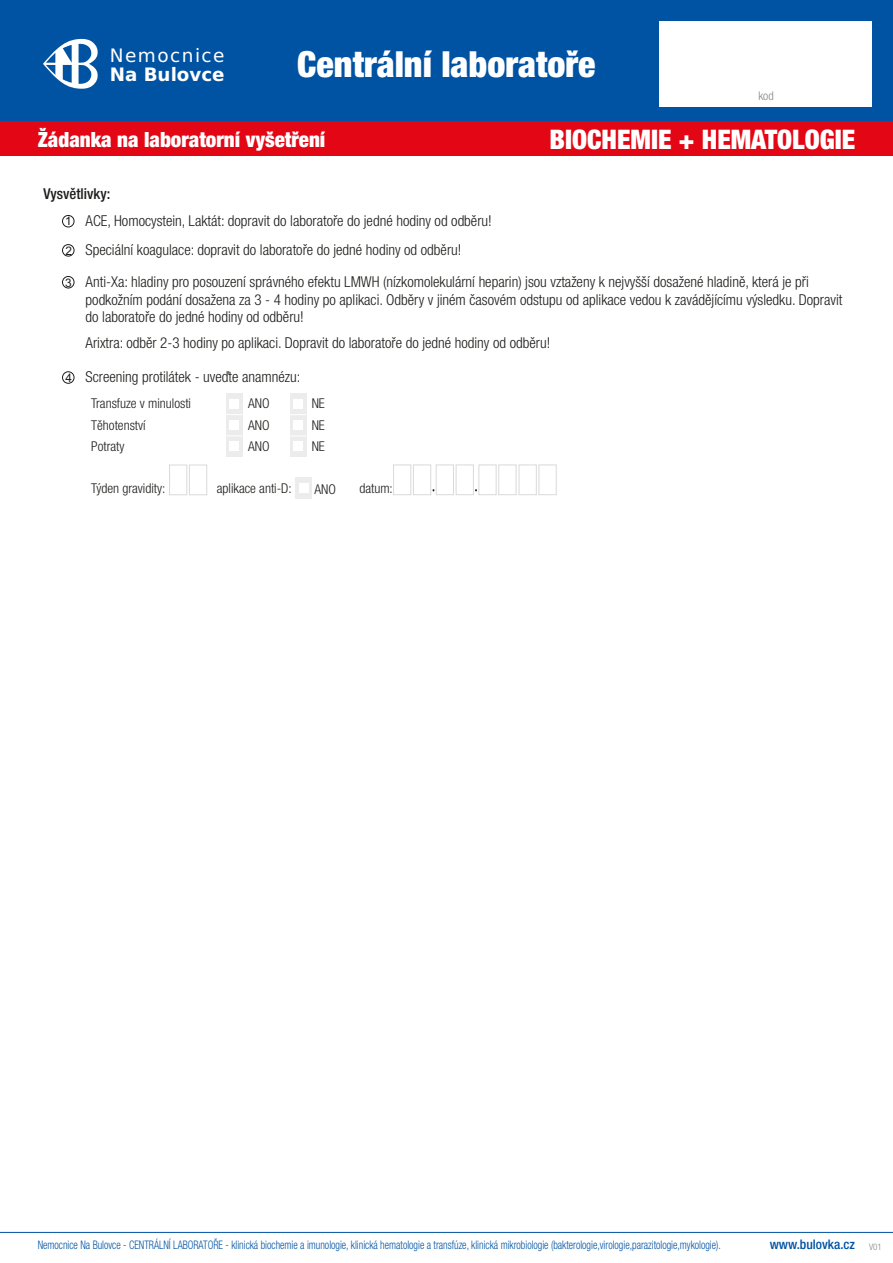
<style>
.page{position:relative;width:893px;height:1263px;background:#fff}
.page>*{position:absolute;margin:0;border:0;box-sizing:border-box;transform-origin:0 0}
.t1{font:900 condensed 36px "Helvetica Neue CE";color:#fff}
.t2{font:900 condensed 27px "Helvetica Neue CE";color:#fff}
.t3{font:900 condensed 21px "Helvetica Neue CE";color:#fff}
.t4{font:18.45px "DejaVu Sans";letter-spacing:.08em;color:#fff}
.t5{font:700 18.45px "DejaVu Sans";color:#fff}
.t6{font:300 condensed 15px/17.4px "Helvetica Neue CE";color:#1d1d1b}
.t7{font:500 condensed 15px "Helvetica Neue CE";color:#1d1d1b}
.t8{font:300 condensed 13.5px/21.3px "Helvetica Neue CE";color:#1d1d1b;text-align:justify}
.t9{font:500 condensed 13.2px "Helvetica Neue CE";color:#0053a2}
.t10{font:300 condensed 12px "Helvetica Neue CE";color:#878787}
.t11{font:300 condensed 11.85px "Helvetica Neue CE";color:#0053a2;scale:.87 1}
.t12{font:11.85px "Arial";color:#1d1d1b}
.s1{font-family:"Arial";font-weight:400;font-stretch:normal;font-size:11.85px}
</style>
<div class="page">
<div style="left:0;top:0;width:893px;height:122px;background:#0053a2"></div>
<svg style="left:43px;top:39px;width:55px;height:50px"></svg>
<div style="left:659px;top:21px;width:213px;height:85px;background:#fff"></div>
<hr style="left:0;top:1232px;width:893px;height:1px;background:#0053a2">
<div style="left:0;top:122px;width:893px;height:34px;background:#e30614"></div>
<div style="left:62px;top:215px;width:12px;height:12px;border:1px solid #1d1d1b;border-radius:50%"></div>
<div style="left:62px;top:244px;width:12px;height:12px;border:1px solid #1d1d1b;border-radius:50%"></div>
<div style="left:62px;top:276px;width:12px;height:12px;border:1px solid #1d1d1b;border-radius:50%"></div>
<div style="left:62px;top:372px;width:12px;height:11px;border:1px solid #1d1d1b;border-radius:50%"></div>
<div style="left:226px;top:393px;width:17px;height:21px;background:#ececec"></div>
<div style="left:226px;top:414px;width:17px;height:22px;background:#ececec"></div>
<div style="left:226px;top:436px;width:17px;height:21px;background:#ececec"></div>
<svg style="left:226px;top:414px;width:16px;height:1px"></svg>
<div style="left:230px;top:399px;width:9px;height:10px;background:#fff"></div>
<div style="left:230px;top:420px;width:9px;height:10px;background:#fff"></div>
<div style="left:230px;top:441px;width:9px;height:10px;background:#fff"></div>
<div style="left:290px;top:393px;width:16px;height:22px;background:#ececec"></div>
<div style="left:290px;top:415px;width:16px;height:21px;background:#ececec"></div>
<div style="left:290px;top:436px;width:16px;height:21px;background:#ececec"></div>
<svg style="left:290px;top:414px;width:16px;height:1px"></svg>
<div style="left:293px;top:399px;width:10px;height:10px;background:#fff"></div>
<div style="left:293px;top:420px;width:10px;height:10px;background:#fff"></div>
<div style="left:293px;top:442px;width:10px;height:9px;background:#fff"></div>
<div style="left:393px;top:465px;width:18px;height:30px;border:1px solid #dadada"></div>
<div style="left:413px;top:465px;width:18px;height:30px;border:1px solid #dadada"></div>
<div style="left:436px;top:465px;width:18px;height:30px;border:1px solid #dadada"></div>
<div style="left:479px;top:465px;width:17px;height:30px;border:1px solid #dadada"></div>
<div style="left:519px;top:465px;width:17px;height:30px;border:1px solid #dadada"></div>
<div style="left:456px;top:465px;width:18px;height:30px;border:1px solid #dadada"></div>
<div style="left:499px;top:465px;width:17px;height:30px;border:1px solid #dadada"></div>
<div style="left:539px;top:465px;width:17px;height:30px;border:1px solid #dadada"></div>
<div style="left:169px;top:465px;width:18px;height:30px;border:1px solid #dadada"></div>
<div style="left:189px;top:465px;width:18px;height:30px;border:1px solid #dadada"></div>
<div style="left:295px;top:478px;width:17px;height:21px;background:#ececec"></div>
<div style="left:299px;top:483px;width:9px;height:10px;background:#fff"></div>
<p class="t4" style="left:110px;top:48px;width:116px">Nemocnice</p>
<p class="t5" style="left:110px;top:67px;width:116px">Na Bulovce</p>
<h1 class="t1" style="left:297px;top:53px;width:300px">Centrální laboratoøe</h1>
<p class="t10" style="left:758px;top:91px;width:17px">kod</p>
<h3 class="t3" style="left:38px;top:133px;width:289px">Žádanka na laboratorní vyšetøení</h3>
<h2 class="t2" style="left:550px;top:131px;width:307px">BIOCHEMIE + HEMATOLOGIE</h2>
<p class="t7" style="left:43px;top:188px;width:68px">Vysvìtlivky:</p>
<p class="t12" style="left:65px;top:217px;width:8px">1</p>
<p class="t12" style="left:65px;top:246px;width:8px">2</p>
<p class="t6" style="left:86px;top:208px;width:408px;line-height:29.1px">ACE, Homocystein, Laktát: dopravit do laboratoøe do jedné hodiny od odbìru!<br>Speciální koagulace: dopravit do laboratoøe do jedné hodiny od odbìru!</p>
<p class="t6" style="left:86px;top:275px;width:758px;text-indent:-20px"><span class="s1">3</span> Anti-Xa: hladiny pro posouzení správného efektu LMWH (nízkomolekulární heparin) jsou vztaženy k nejvyšší dosažené hladinì, která je pøi podkožním podání dosažena za 3 - 4 hodiny po aplikaci. Odbìry v jiném èasovém odstupu od aplikace vedou k zavádìjícímu výsledku. Dopravit do laboratoøe do jedné hodiny od odbìru!</p>
<p class="t6" style="left:86px;top:335px;width:466px">Arixtra: odbìr 2-3 hodiny po aplikaci. Dopravit do laboratoøe do jedné hodiny od odbìru!</p>
<p class="t6" style="left:65px;top:370px;width:236px"><span class="s1">4</span> Screening protilátek - uveïte anamnézu:</p>
<p class="t8" style="left:248px;top:394px;width:23px">ANO ANO ANO</p>
<p class="t8" style="left:312px;top:394px;width:15px">NE NE NE</p>
<p class="t8" style="left:91px;top:394px;width:101px;text-align:left">Transfuze v minulosti<br>Tìhotenství<br>Potraty</p>
<p class="t8" style="left:91px;top:479px;width:76px">Týden gravidity:</p>
<p class="t8" style="left:217px;top:479px;width:76px">aplikace anti-D:</p>
<p class="t8" style="left:359px;top:479px;width:35px">datum:</p>
<p class="t8" style="left:314px;top:480px;width:23px">ANO</p>
<p class="t11" style="left:38px;top:1240px;width:787px">Nemocnice Na Bulovce - CENTRÁLNÍ LABORATOØE - klinická biochemie a imunologie, klinická hematologie a transfúze, klinická mikrobiologie (bakterologie,virologie,parazitologie,mykologie).</p>
<p class="t9" style="left:770px;top:1239px;width:114px">www.bulovka.cz <sub>V01</sub></p>
</div>
